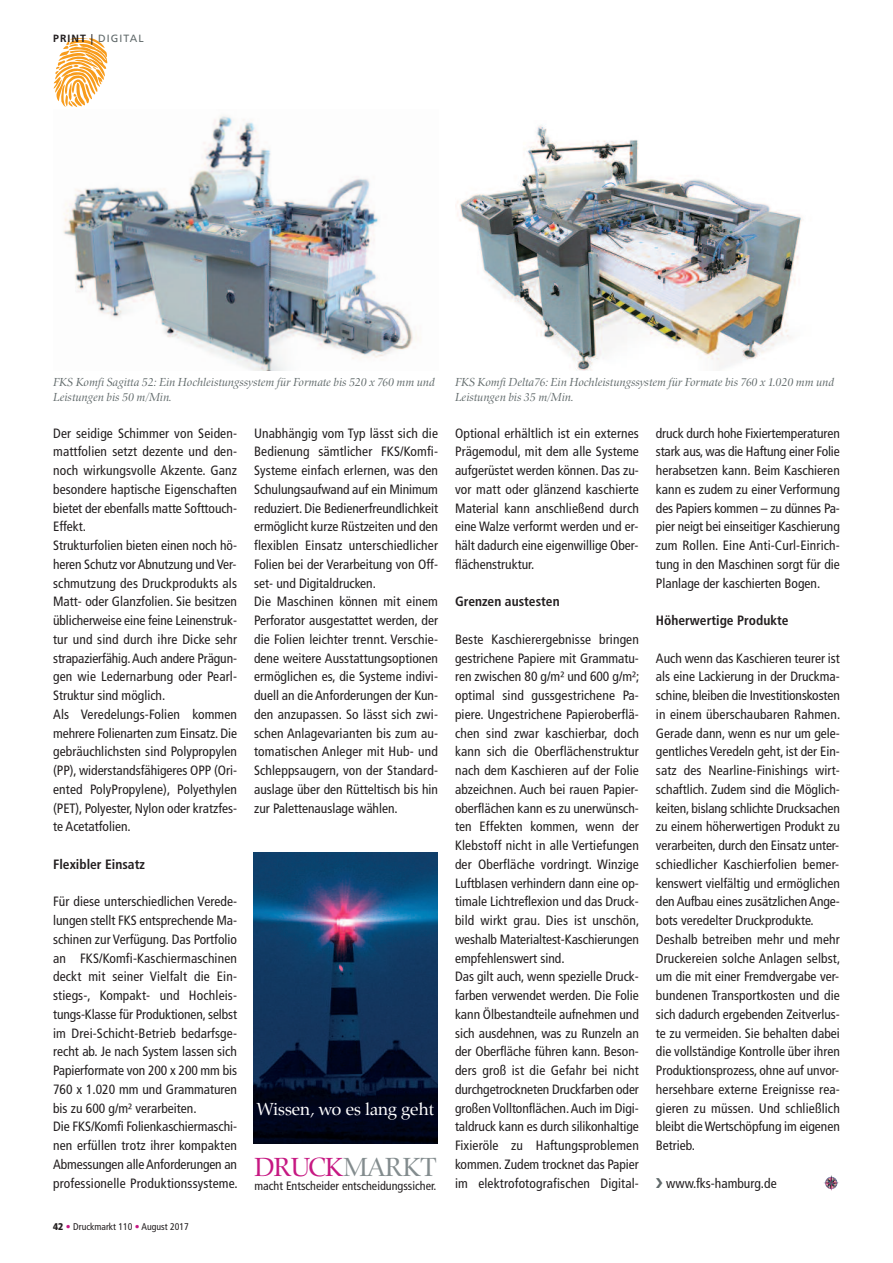
<style>
.page{position:relative;width:893px;height:1263px;background:#fff}
.page>*{position:absolute;margin:0;border:0;box-sizing:border-box;transform-origin:0 0}
.t1{font:27px "Zapf Renais SB";letter-spacing:-.05em;color:#c61882}
.t2{font:18px "Zapf Renais SB";letter-spacing:-.025em;color:#fff}
.t3{font:condensed 13.5px/18.8px "Frutiger LT Std";color:#231f20}
.t4{font:700 condensed 13.5px "Frutiger LT Std";color:#231f20}
.t5{font:condensed 12.15px "Frutiger";color:#231f20}
.t6{font:italic 12px/15px "Zapf Renais SB";color:#60696a}
.t7{font:10.5px "Frutiger LT Std";letter-spacing:.1em;color:#60696a}
.t8{font:condensed 9.75px "Frutiger LT Std";color:#231f20}
.s1{font-weight:700;color:#231f20}
.s2{color:#231f20}
.s3{color:#838c8e}
.s4{font-weight:900}
.s5{font-family:"Frutiger";font-weight:700;color:#c61882}
.s6{font-family:"Frutiger";color:#c61882}
</style>
<div class="page">
<img style="left:455px;top:125px;width:347px;height:245px">
<img style="left:63px;top:116px;width:354px;height:254px">
<svg style="left:53px;top:39px;width:54px;height:68px"></svg>
<svg style="left:824px;top:1175px;width:13px;height:16px"></svg>
<svg style="left:832px;top:1177px;width:7px;height:9px"></svg>
<img style="left:254px;top:852px;width:184px;height:292px">
<p class="t7" style="left:53px;top:34px;width:92px"><span class="s1">PRINT</span> <span class="s2">|</span> DIGITAL</p>
<p class="t6" style="left:53px;top:374px;width:383px">FKS Komfi Sagitta 52: Ein Hochleistungssystem für Formate bis 520 x 760 mm und<br>Leistungen bis 50 m/Min.</p>
<p class="t6" style="left:455px;top:374px;width:381px">FKS Komfi Delta76: Ein Hochleistungssystem für Formate bis 760 x 1.020 mm und<br>Leistungen bis 35 m/Min.</p>
<p class="t3" style="left:656px;top:424px;width:185px;text-align:justify">druck durch hohe Fixiertemperaturen stark aus, was die Haftung einer Folie herabsetzen kann. Beim Kaschieren kann es zudem zu einer Verformung des Papiers kommen – zu dünnes Pa&shy;pier neigt bei einseitiger Kaschierung zum Rollen. Eine Anti-Curl-Einrich&shy;tung in den Maschinen sorgt für die Planlage der kaschierten Bogen.</p>
<p class="t4" style="left:656px;top:615px;width:134px">Höherwertige Produkte</p>
<p class="t3" style="left:656px;top:649px;width:186px">Auch wenn das Kaschieren teurer ist als eine Lackierung in der Druckma&shy;schine, bleiben die Investitionskosten in einem überschaubaren Rahmen.<br>Gerade dann, wenn es nur um gele&shy;gentliches Veredeln geht, ist der Ein&shy;satz des Nearline-Finishings wirt&shy;schaftlich. Zudem sind die Möglich&shy;keiten, bislang schlichte Drucksachen zu einem höherwertigen Produkt zu verarbeiten, durch den Einsatz unter&shy;schiedlicher Kaschierfolien bemer&shy;kenswert vielfältig und ermöglichen den Aufbau eines zusätzlichen Ange&shy;bots veredelter Druckprodukte.<br>Deshalb betreiben mehr und mehr Druckereien solche Anlagen selbst, um die mit einer Fremdvergabe ver&shy;bundenen Transportkosten und die sich dadurch ergebenden Zeitverlus&shy;te zu vermeiden. Sie behalten dabei die vollständige Kontrolle über ihren Produktionsprozess, ohne auf unvor&shy;hersehbare externe Ereignisse rea&shy;gieren zu müssen. Und schließlich bleibt dieWertschöpfung im eigenen Betrieb.</p>
<p class="t3" style="left:666px;top:1174px;width:112px">www.fks-hamburg.de</p>
<p class="t3" style="left:254px;top:424px;width:185px">Unabhängig vom Typ lässt sich die Bedienung sämtlicher FKS/Komfi-Systeme einfach erlernen, was den Schulungsaufwand auf ein Minimum reduziert. Die Bedienerfreundlichkeit ermöglicht kurze Rüstzeiten und den flexiblen Einsatz unterschiedlicher Folien bei der Verarbeitung von Off&shy;set- und Digitaldrucken.<br>Die Maschinen können mit einem Perforator ausgestattet werden, der die Folien leichter trennt. Verschie&shy;dene weitere Ausstattungsoptionen ermöglichen es, die Systeme indivi&shy;duell an die Anforderungen der Kun&shy;den anzupassen. So lässt sich zwi&shy;schen Anlagevarianten bis zum au&shy;tomatischen Anleger mit Hub- und Schleppsaugern, von der Standard&shy;auslage über den Rütteltisch bis hin zur Palettenauslage wählen.</p>
<p class="t3" style="left:455px;top:424px;width:185px;text-align:justify">Optional erhältlich ist ein externes Prägemodul, mit dem alle Systeme aufgerüstet werden können. Das zu&shy;vor matt oder glänzend kaschierte Material kann anschließend durch eine Walze verformt werden und er&shy;hält dadurch eine eigenwillige Ober&shy;flächenstruktur.</p>
<p class="t3" style="left:53px;top:424px;width:185px">Der seidige Schimmer von Seiden&shy;mattfolien setzt dezente und den&shy;noch wirkungsvolle Akzente. Ganz besondere haptische Eigenschaften bietet der ebenfalls matte Softtouch-Effekt.<br>Strukturfolien bieten einen noch hö&shy;heren Schutz vorAbnutzung und Ver&shy;schmutzung des Druckprodukts als Matt- oder Glanzfolien. Sie besitzen üblicherweise eine feine Leinenstruk&shy;tur und sind durch ihre Dicke sehr strapazierfähig.Auch andere Prägun&shy;gen wie Ledernarbung oder Pearl-Struktur sind möglich.<br>Als Veredelungs-Folien kommen mehrere Folienarten zum Einsatz. Die gebräuchlichsten sind Polypropylen (PP), widerstandsfähigeres OPP (Ori&shy;ented PolyPropylene), Polyethylen (PET), Polyester, Nylon oder kratzfes&shy;te Acetatfolien.</p>
<p class="t4" style="left:53px;top:859px;width:93px">Flexibler Einsatz</p>
<p class="t3" style="left:53px;top:893px;width:186px">Für diese unterschiedlichen Verede&shy;lungen stellt FKS entsprechende Ma&shy;schinen zur Verfügung. Das Portfolio an FKS/Komfi-Kaschiermaschinen deckt mit seiner Vielfalt die Ein&shy;stiegs-, Kompakt- und Hochleis&shy;tungs-Klasse für Produktionen, selbst im Drei-Schicht-Betrieb bedarfsge&shy;recht ab. Je nach System lassen sich Papierformate von 200 x 200 mm bis 760 x 1.020 mm und Grammaturen bis zu 600 g/m² verarbeiten.<br>Die FKS/Komfi Folienkaschiermaschi&shy;nen erfüllen trotz ihrer kompakten Abmessungen alleAnforderungen an professionelle Produktionssysteme.</p>
<p class="t4" style="left:455px;top:596px;width:106px">Grenzen austesten</p>
<p class="t3" style="left:455px;top:631px;width:186px">Beste Kaschierergebnisse bringen gestrichene Papiere mit Grammatu&shy;ren zwischen 80 g/m² und 600 g/m²; optimal sind gussgestrichene Pa&shy;piere. Ungestrichene Papieroberflä&shy;chen sind zwar kaschierbar, doch kann sich die Oberflächenstruktur nach dem Kaschieren auf der Folie abzeichnen. Auch bei rauen Papier&shy;oberflächen kann es zu unerwünsch&shy;ten Effekten kommen, wenn der Klebstoff nicht in alle Vertiefungen der Oberfläche vordringt. Winzige Luftblasen verhindern dann eine op&shy;timale Lichtreflexion und das Druck&shy;bild wirkt grau. Dies ist unschön, weshalb Materialtest-Kaschierungen empfehlenswert sind.<br>Das gilt auch, wenn spezielle Druck&shy;farben verwendet werden. Die Folie kann Ölbestandteile aufnehmen und sich ausdehnen, was zu Runzeln an der Oberfläche führen kann. Beson&shy;ders groß ist die Gefahr bei nicht durchgetrockneten Druckfarben oder großen Volltonflächen.Auch im Digi&shy;taldruck kann es durch silikonhaltige Fixieröle zu Haftungsproblemen kommen. Zudem trocknet das Papier im elektrofotografischen Digital-</p>
<h2 class="t2" style="left:256px;top:1098px;width:179px">Wissen, wo es lang geht</h2>
<h1 class="t1" style="left:254px;top:1151px;width:184px">DRUCK<span class="s3">MARKT</span></h1>
<p class="t5" style="left:255px;top:1181px;width:183px">macht Entscheider entscheidungssicher.</p>
<p class="t8" style="left:53px;top:1223px;width:137px"><span class="s4">42</span> <span class="s5">•</span> Druckmarkt 110 <span class="s6">•</span> August 2017</p>
</div>
